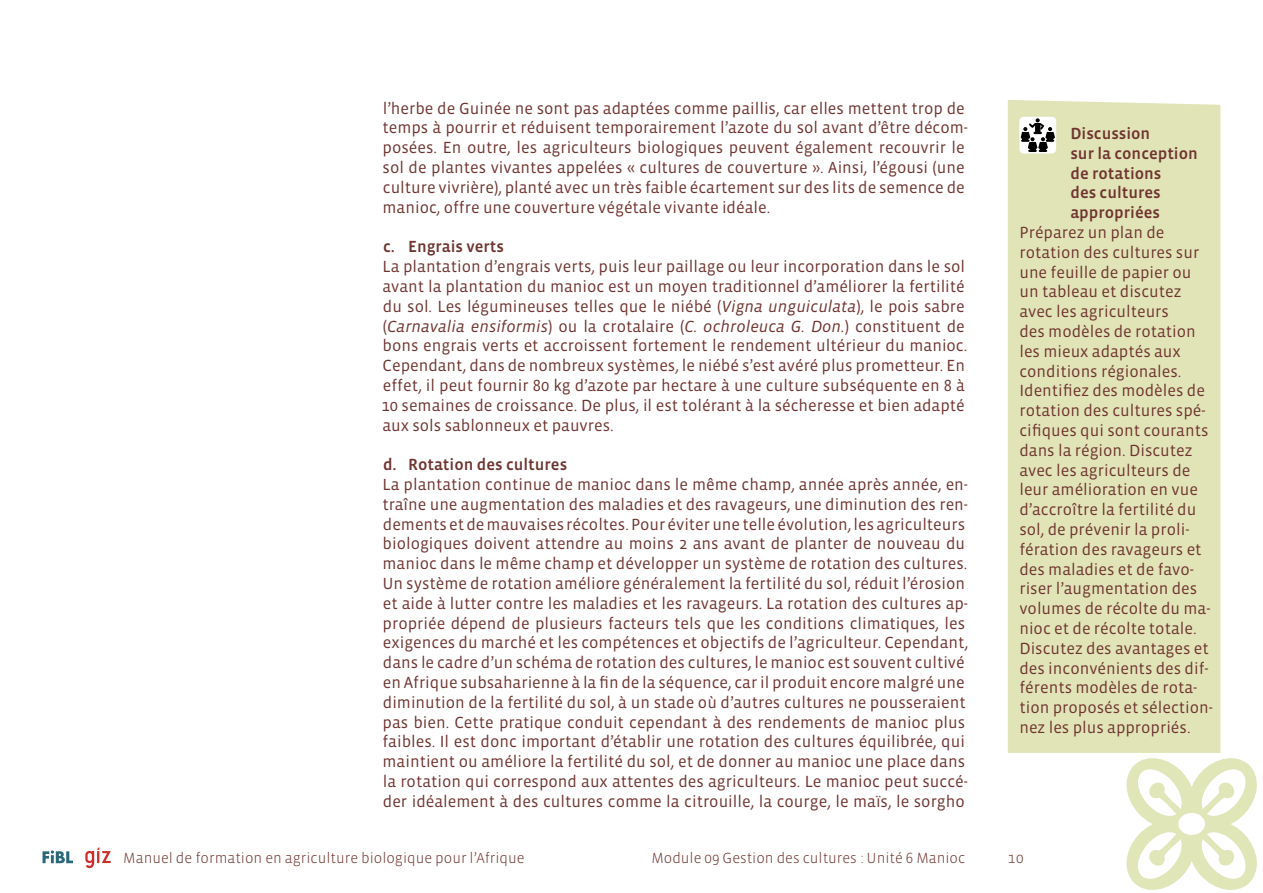
<style>
.page{position:relative;width:1263px;height:893px;background:#fff}
.page>*{position:absolute;margin:0;border:0;box-sizing:border-box;transform-origin:0 0}
.t1{font:16.5px/19.8px "Vista Sans OT";color:#703430}
.t2{font:500 16.5px/19.8px "Vista Sans OT";color:#703430}
.t3{font:300 15px "Vista Sans OT";color:#703430}
.s1{font-style:italic}
</style>
<div class="page">
<svg style="left:1126px;top:758px;width:131px;height:132px"></svg>
<div style="left:1178px;top:813px;width:27px;height:22px;background:#fff;border-radius:50%"></div>
<svg style="left:43px;top:850px;width:30px;height:13px"></svg>
<svg style="left:85px;top:847px;width:26px;height:21px"></svg>
<div style="left:1008px;top:100px;width:212px;height:653px;background:#e0e4b7"></div>
<div style="left:1019px;top:117px;width:37px;height:37px;background:#fff;border-radius:4px"></div>
<svg style="left:1019px;top:118px;width:37px;height:34px"></svg>
<p class="t1" style="left:382px;top:99px;width:587px">l’herbe de Guinée ne sont pas adaptées comme paillis, car elles mettent trop de temps à pourrir et réduisent temporairement l’azote du sol avant d’être décom&shy;posées. En outre, les agriculteurs biologiques peuvent également recouvrir le sol de plantes vivantes appelées « cultures de couverture ». Ainsi, l’égousi (une culture vivrière), planté avec un très faible écartement sur des lits de semence de manioc, offre une couverture végétale vivante idéale.</p>
<p class="t2" style="left:383px;top:237px;width:123px">c. Engrais verts</p>
<p class="t1" style="left:381px;top:257px;width:587px">La plantation d’engrais verts, puis leur paillage ou leur incorporation dans le sol avant la plantation du manioc est un moyen traditionnel d’améliorer la fertilité du sol. Les légumineuses telles que le niébé (<span class="s1">Vigna unguiculata</span>), le pois sabre (<span class="s1">Carnavalia ensiformis</span>) ou la crotalaire (<span class="s1">C. ochroleuca G. Don.</span>) constituent de bons engrais verts et accroissent fortement le rendement ultérieur du manioc.<br>Cependant, dans de nombreux systèmes, le niébé s’est avéré plus prometteur. En effet, il peut fournir 80 kg d’azote par hectare à une culture subséquente en 8 à 10 semaines de croissance. De plus, il est tolérant à la sécheresse et bien adapté aux sols sablonneux et pauvres.</p>
<p class="t2" style="left:383px;top:455px;width:186px">d. Rotation des cultures</p>
<p class="t1" style="left:382px;top:475px;width:587px">La plantation continue de manioc dans le même champ, année après année, en&shy;traîne une augmentation des maladies et des ravageurs, une diminution des ren&shy;dements et de mauvaises récoltes. Pour éviter une telle évolution, les agriculteurs biologiques doivent attendre au moins 2 ans avant de planter de nouveau du manioc dans le même champ et développer un système de rotation des cultures.<br>Un système de rotation améliore généralement la fertilité du sol, réduit l’érosion et aide à lutter contre les maladies et les ravageurs. La rotation des cultures ap&shy;propriée dépend de plusieurs facteurs tels que les conditions climatiques, les exigences du marché et les compétences et objectifs de l’agriculteur. Cependant, dans le cadre d’un schéma de rotation des cultures, le manioc est souvent cultivé en Afrique subsaharienne à la fin de la séquence, car il produit encore malgré une diminution de la fertilité du sol, à un stade où d’autres cultures ne pousseraient pas bien. Cette pratique conduit cependant à des rendements de manioc plus faibles. Il est donc important d’établir une rotation des cultures équilibrée, qui maintient ou améliore la fertilité du sol, et de donner au manioc une place dans la rotation qui correspond aux attentes des agriculteurs. Le manioc peut succé&shy;der idéalement à des cultures comme la citrouille, la courge, le maïs, le sorgho</p>
<p class="t2" style="left:1070px;top:124px;width:129px">Discussion<br>sur la conception de rotations<br>des cultures appropriées</p>
<p class="t1" style="left:1019px;top:223px;width:195px">Préparez un plan de rotation des cultures sur une feuille de papier ou un tableau et discutez avec les agriculteurs<br>des modèles de rotation les mieux adaptés aux conditions régionales.<br>Identifiez des modèles de rotation des cultures spé&shy;cifiques qui sont courants dans la région. Discutez avec les agriculteurs de leur amélioration en vue d’accroître la fertilité du sol, de prévenir la proli&shy;fération des ravageurs et des maladies et de favo&shy;riser l’augmentation des volumes de récolte du ma&shy;nioc et de récolte totale.<br>Discutez des avantages et des inconvénients des dif&shy;férents modèles de rota&shy;tion proposés et sélection&shy;nez les plus appropriés.</p>
<p class="t3" style="left:123px;top:850px;width:403px">Manuel de formation en agriculture biologique pour l’Afrique</p>
<p class="t3" style="left:651px;top:850px;width:315px">Module 09 Gestion des cultures : Unité 6 Manioc</p>
<p class="t3" style="left:1008px;top:850px;width:17px">10</p>
</div>
